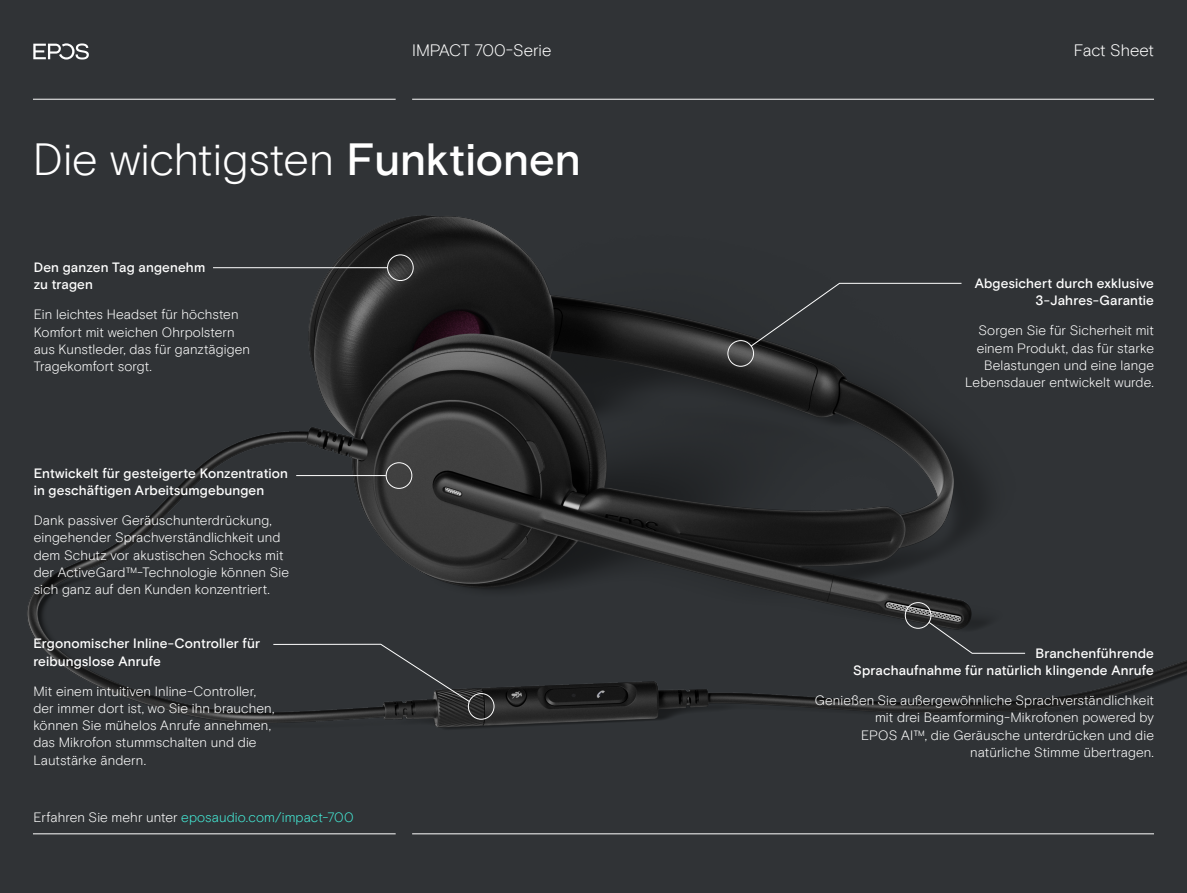
<style>
.page{position:relative;width:1187px;height:893px;background:#fff}
.page>*{position:absolute;margin:0;border:0;box-sizing:border-box;transform-origin:0 0}
.t1{font:300 45px "EPOS Basis";letter-spacing:-.005em;color:#fff}
.t2{font:300 16.5px "EPOS Basis";letter-spacing:-.005em;color:#fff}
.EPOS_bodytext{font:300 13.5px/17.2px "EPOS Basis";letter-spacing:.005em;color:#fff}
.EPOS_bodytext-2{font:500 13.5px/17.2px "EPOS Basis";letter-spacing:.01em;color:#fff}
.EPOS_bodytext-3{font:300 13.5px "EPOS Basis";letter-spacing:.005em;color:#44ead6}
.s1{font-weight:500}
.s2{color:#fff}
</style>
<div class="page">
<div style="left:0;top:0;width:1186px;height:893px;background:#303336"></div>
<hr style="left:33px;top:834px;width:362px;height:1px;background:#fff">
<hr style="left:412px;top:834px;width:741px;height:1px;background:#fff">
<svg style="left:33px;top:43px;width:56px;height:17px"></svg>
<img style="left:27px;top:98px;width:1159px;height:631px">
<div style="left:386px;top:462px;width:26px;height:27px;border:1px solid #fff;border-radius:50%"></div>
<hr style="left:296px;top:475px;width:90px;height:1px;background:#fff">
<div style="left:387px;top:255px;width:26px;height:26px;border:1px solid #fff;border-radius:50%"></div>
<hr style="left:213px;top:267px;width:174px;height:1px;background:#fff">
<div style="left:468px;top:693px;width:26px;height:27px;border:1px solid #fff;border-radius:50%"></div>
<svg style="left:272px;top:643px;width:198px;height:59px"></svg>
<div style="left:727px;top:340px;width:26px;height:27px;border:1px solid #fff;border-radius:50%"></div>
<svg style="left:749px;top:283px;width:213px;height:64px"></svg>
<div style="left:904px;top:602px;width:27px;height:27px;border:1px solid #fff;border-radius:50%"></div>
<svg style="left:928px;top:621px;width:97px;height:33px"></svg>
<p class="t2" style="left:412px;top:41px;width:141px">IMPACT 700-Serie</p>
<p class="t2" style="left:1073px;top:41px;width:82px">Fact Sheet</p>
<p class="t1" style="left:33px;top:133px;width:549px">Die wichtigsten <span class="s1">Funktionen</span></p>
<p class="EPOS_bodytext-2" style="left:34px;top:259px;width:173px">Den ganzen Tag angenehm zu tragen</p>
<p class="EPOS_bodytext" style="left:34px;top:306px;width:218px">Ein leichtes Headset für höchsten<br>Komfort mit weichen Ohrpolstern aus Kunstleder, das für ganztägigen<br>Tragekomfort sorgt.</p>
<p class="EPOS_bodytext-2" style="left:34px;top:465px;width:256px">Entwickelt für gesteigerte Konzentration in geschäftigen Arbeitsumgebungen</p>
<p class="EPOS_bodytext" style="left:34px;top:512px;width:257px">Dank passiver Geräuschunterdrückung, eingehender Sprachverständlichkeit und dem Schutz vor akustischen Schocks mit der ActiveGard™-Technologie können Sie sich ganz auf den Kunden konzentriert.</p>
<p class="EPOS_bodytext-2" style="left:33px;top:635px;width:228px">Ergonomischer Inline-Controller für reibungslose Anrufe</p>
<p class="EPOS_bodytext" style="left:33px;top:682px;width:242px">Mit einem intuitiven Inline-Controller, der immer dort ist, wo Sie ihn brauchen, können Sie mühelos Anrufe annehmen, das Mikrofon stummschalten und die Lautstärke ändern.</p>
<p class="EPOS_bodytext-3" style="left:33px;top:809px;width:322px"><span class="s2">Erfahren Sie mehr unter</span> eposaudio.com/impact-700</p>
<p class="EPOS_bodytext-2" style="left:974px;top:275px;width:181px;text-align:right">Abgesichert durch exklusive<br>3-Jahres-Garantie</p>
<p class="EPOS_bodytext" style="left:965px;top:322px;width:190px;text-align:right">Sorgen Sie für Sicherheit mit einem Produkt, das für starke<br>Belastungen und eine lange<br>Lebensdauer entwickelt wurde.</p>
<p class="EPOS_bodytext-2" style="left:853px;top:645px;width:302px;text-align:right">Branchenführende<br>Sprachaufnahme für natürlich klingende Anrufe</p>
<p class="EPOS_bodytext" style="left:814px;top:692px;width:341px;text-align:right">Genießen Sie außergewöhnliche Sprachverständlichkeit mit drei Beamforming-Mikrofonen powered by<br>EPOS AI™, die Geräusche unterdrücken und die natürliche Stimme übertragen.</p>
</div>
